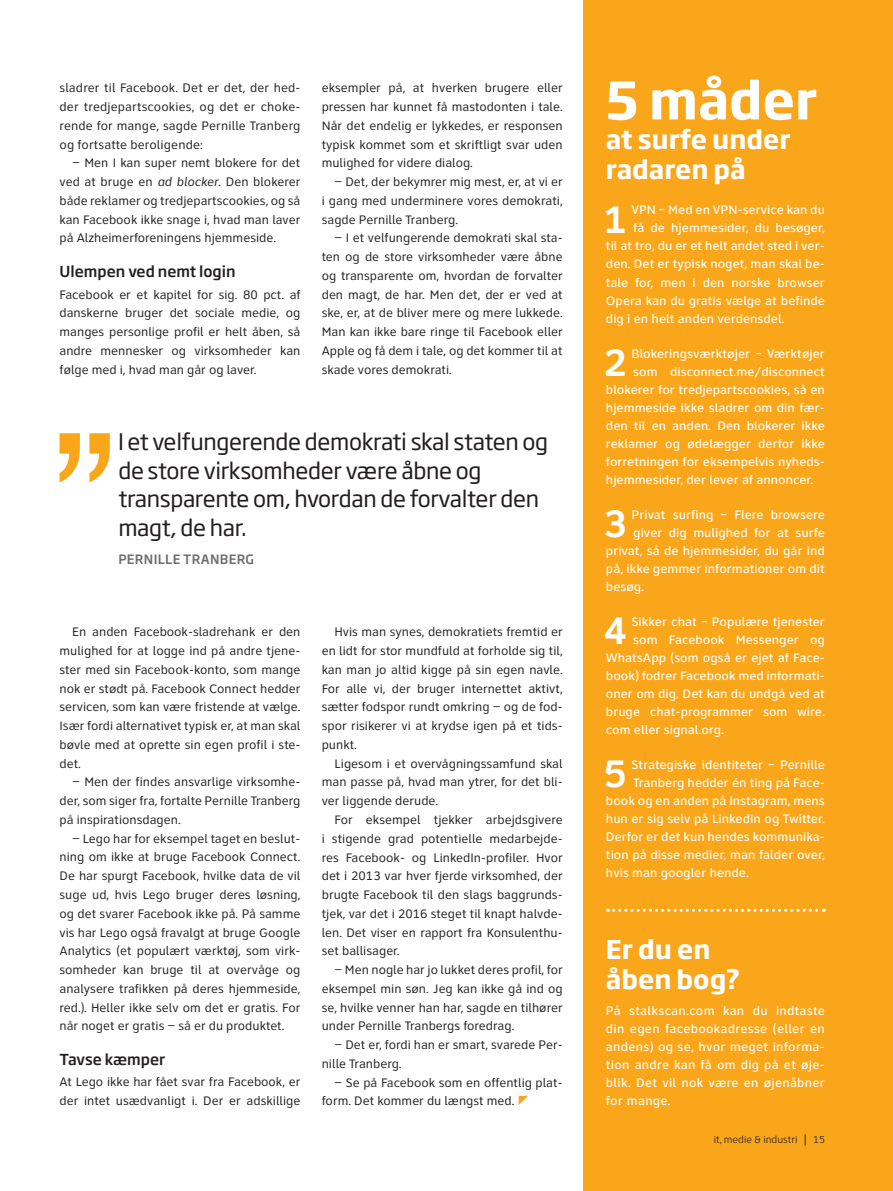
<style>
.page{position:relative;width:893px;height:1191px;background:#fff}
.page>*{position:absolute;margin:0;border:0;box-sizing:border-box;transform-origin:0 0}
.t1{font:700 51px "Soho Gothic Pro";color:#fff}
.t2{font:700 39.75px "Clearview ADA";color:#fff}
.t3{font:700 25.5px/30px "Soho Gothic Pro";color:#fff}
.t4{font:22.5px/28.5px "Soho Gothic Pro";letter-spacing:-.015em;color:#231f20}
.t5{font:500 15px "Soho Gothic Std";color:#231f20}
.t6{font:12.75px/18.8px "Clearview ADA";color:#231f20;text-align:justify}
.t7{font:500 12.75px/18px "Clearview ADA";color:#fff;text-align:justify}
.t8{font:500 12.75px "Soho Gothic Pro";letter-spacing:.025em;color:#6d6e71}
.t9{font:300 10.5px "Clearview ADA";color:#231f20}
.s1{font-style:italic}
.s2{font-size:11.85px}
</style>
<div class="page">
<div style="left:584px;top:0;width:309px;height:1191px;background:#faa61a"></div>
<svg style="left:607px;top:908px;width:217px;height:3px"></svg>
<svg style="left:60px;top:433px;width:50px;height:49px"></svg>
<p class="t6" style="left:60px;top:78px;width:242px">sladrer til Facebook. Det er det, der hed&shy;der tredjepartscookies, og det er choke&shy;rende for mange, sagde Pernille Tranberg og fortsatte beroligende:</p>
<p class="t6" style="left:60px;top:153px;width:242px;text-indent:13px">– Men I kan super nemt blokere for det ved at bruge en <span class="s1">ad blocker</span>. Den blokerer både reklamer og tredjepartscookies, og så kan Facebook ikke snage i, hvad man laver på Alzheimerforeningens hjemmeside.</p>
<p class="t5" style="left:60px;top:262px;width:178px">Ulempen ved nemt login</p>
<p class="t6" style="left:60px;top:285px;width:242px">Facebook er et kapitel for sig. 80 pct. af danskerne bruger det sociale medie, og manges personlige profil er helt åben, så andre mennesker og virksomheder kan følge med i, hvad man går og laver.</p>
<p class="t6" style="left:322px;top:78px;width:242px">eksempler på, at hverken brugere eller pressen har kunnet få mastodonten i tale.<br>Når det endelig er lykkedes, er responsen typisk kommet som et skriftligt svar uden mulighed for videre dialog.</p>
<p class="t6" style="left:322px;top:172px;width:242px;text-indent:13px">– Det, der bekymrer mig mest, er, at vi er i gang med underminere vores demokrati, sagde Pernille Tranberg.</p>
<p class="t6" style="left:322px;top:228px;width:242px;text-indent:13px">– I et velfungerende demokrati skal sta&shy;ten og de store virksomheder være åbne og transparente om, hvordan de forvalter den magt, de har. Men det, der er ved at ske, er, at de bliver mere og mere lukkede.<br>Man kan ikke bare ringe til Facebook eller Apple og få dem i tale, og det kommer til at skade vores demokrati.</p>
<h3 class="t4" style="left:118px;top:426px;width:432px">I et velfungerende demokrati skal staten og de store virksomheder være åbne og transparente om, hvordan de forvalter den magt, de har.</h3>
<p class="t8" style="left:118px;top:550px;width:137px">PERNILLE TRANBERG</p>
<p class="t6" style="left:60px;top:622px;width:242px;text-indent:13px">En anden Facebook-sladrehank er den mulighed for at logge ind på andre tjene&shy;ster med sin Facebook-konto, som mange nok er stødt på. Facebook Connect hedder servicen, som kan være fristende at vælge.<br>Især fordi alternativet typisk er, at man skal bøvle med at oprette sin egen profil i ste&shy;det.</p>
<p class="t6" style="left:60px;top:772px;width:242px;text-indent:13px">– Men der findes ansvarlige virksomhe&shy;der, som siger fra, fortalte Pernille Tranberg på inspirationsdagen.</p>
<p class="t6" style="left:60px;top:829px;width:242px;text-indent:13px">– Lego har for eksempel taget en beslut&shy;ning om ikke at bruge Facebook Connect.<br>De har spurgt Facebook, hvilke data de vil suge ud, hvis Lego bruger deres løsning, og det svarer Facebook ikke på. På samme vis har Lego også fravalgt at bruge Google Analytics (et populært værktøj, som virk&shy;somheder kan bruge til at overvåge og analysere trafikken på deres hjemmeside, red.). Heller ikke selv om det er gratis. For når noget er gratis – så er du produktet.</p>
<p class="t5" style="left:60px;top:1049px;width:107px">Tavse kæmper</p>
<p class="t6" style="left:60px;top:1072px;width:242px">At Lego ikke har fået svar fra Facebook, er der intet usædvanligt i. Der er adskillige</p>
<p class="t6" style="left:322px;top:622px;width:242px;text-indent:13px">Hvis man synes, demokratiets fremtid er en lidt for stor mundfuld at forholde sig til, kan man jo altid kigge på sin egen navle.<br>For alle vi, der bruger internettet aktivt, sætter fodspor rundt omkring – og de fod&shy;spor risikerer vi at krydse igen på et tids&shy;punkt.</p>
<p class="t6" style="left:322px;top:754px;width:242px;text-indent:13px">Ligesom i et overvågningssamfund skal man passe på, hvad man ytrer, for det bli&shy;ver liggende derude.</p>
<p class="t6" style="left:322px;top:810px;width:242px;text-indent:13px">For eksempel tjekker arbejdsgivere i stigende grad potentielle medarbejde&shy;res Facebook- og LinkedIn-profiler. Hvor det i 2013 var hver fjerde virksomhed, der brugte Facebook til den slags baggrunds&shy;tjek, var det i 2016 steget til knapt halvde&shy;len. Det viser en rapport fra Konsulenthu&shy;set ballisager.</p>
<p class="t6" style="left:322px;top:960px;width:242px;text-indent:13px">– Men nogle har jo lukket deres profil, for eksempel min søn. Jeg kan ikke gå ind og se, hvilke venner han har, sagde en tilhører under Pernille Tranbergs foredrag.</p>
<p class="t6" style="left:322px;top:1035px;width:242px;text-indent:13px">– Det er, fordi han er smart, svarede Per&shy;nille Tranberg.</p>
<p class="t6" style="left:322px;top:1072px;width:242px;text-indent:13px">– Se på Facebook som en offentlig plat&shy;form. Det kommer du længst med.</p>
<h1 class="t1" style="left:606px;top:60px;width:213px">5 måder</h1>
<h3 class="t3" style="left:606px;top:123px;width:186px">at surfe under radaren på</h3>
<p class="t7" style="left:631px;top:201px;width:195px">VPN – Med en VPN-service kan du</p>
<p class="t7" style="left:633px;top:219px;width:193px">få de hjemmesider, du besøger,</p>
<p class="t7" style="left:606px;top:237px;width:220px">til at tro, du er et helt andet sted i ver-</p>
<p class="t7" style="left:606px;top:255px;width:220px">den. Det er typisk noget, man skal be-</p>
<p class="t7" style="left:606px;top:273px;width:220px">tale for, men i den norske browser</p>
<p class="t7" style="left:606px;top:291px;width:220px">Opera kan du gratis vælge at befinde</p>
<p class="t7" style="left:606px;top:309px;width:180px">dig i en helt anden verdensdel.</p>
<p class="t7" style="left:631px;top:344px;width:195px">Blokeringsværktøjer – Værktøjer</p>
<p class="t7" style="left:633px;top:362px;width:193px">som disconnect.me/disconnect</p>
<p class="t7" style="left:606px;top:380px;width:220px">blokerer for tredjepartscookies, så en</p>
<p class="t7" style="left:606px;top:398px;width:220px">hjemmeside ikke sladrer om din fær-</p>
<p class="t7" style="left:606px;top:416px;width:220px">den til en anden. Den blokerer ikke</p>
<p class="t7" style="left:606px;top:434px;width:220px">reklamer og ødelægger derfor ikke</p>
<p class="t7" style="left:606px;top:452px;width:220px">forretningen for eksempelvis nyheds-</p>
<p class="t7" style="left:606px;top:470px;width:209px">hjemmesider, der lever af annoncer.</p>
<p class="t7" style="left:631px;top:505px;width:195px">Privat surfing – Flere browsere</p>
<p class="t7" style="left:633px;top:523px;width:193px">giver dig mulighed for at surfe</p>
<p class="t7" style="left:606px;top:541px;width:220px">privat, så de hjemmesider, du går ind</p>
<p class="t7" style="left:606px;top:559px;width:220px">på, ikke gemmer informationer om dit</p>
<p class="t7" style="left:606px;top:577px;width:40px">besøg.</p>
<p class="t7" style="left:631px;top:612px;width:195px">Sikker chat – Populære tjenester</p>
<p class="t7" style="left:633px;top:630px;width:193px">som Facebook Messenger og</p>
<p class="t7" style="left:606px;top:648px;width:220px">WhatsApp (som også er ejet af Face-</p>
<p class="t7" style="left:606px;top:666px;width:220px">book) fodrer Facebook med informati-</p>
<p class="t7" style="left:606px;top:684px;width:221px">oner om dig. Det kan du undgå ved at</p>
<p class="t7" style="left:606px;top:702px;width:220px">bruge chat-programmer som wire.</p>
<p class="t7" style="left:606px;top:720px;width:120px">com eller signal.org.</p>
<p class="t7" style="left:631px;top:755px;width:195px">Strategiske identiteter – Pernille</p>
<p class="t7" style="left:633px;top:773px;width:193px">Tranberg hedder én ting på Face-</p>
<p class="t7" style="left:606px;top:791px;width:220px">book og en anden på Instagram, mens</p>
<p class="t7" style="left:606px;top:809px;width:220px">hun er sig selv på LinkedIn og Twitter.</p>
<p class="t7" style="left:606px;top:827px;width:220px">Derfor er det kun hendes kommunika-</p>
<p class="t7" style="left:606px;top:845px;width:220px">tion på disse medier, man falder over,</p>
<p class="t7" style="left:606px;top:863px;width:145px">hvis man googler hende.</p>
<h2 class="t2" style="left:603px;top:192px;width:26px">1</h2>
<h2 class="t2" style="left:603px;top:335px;width:26px">2</h2>
<h2 class="t2" style="left:603px;top:496px;width:26px">3</h2>
<h2 class="t2" style="left:603px;top:603px;width:26px">4</h2>
<h2 class="t2" style="left:603px;top:746px;width:26px">5</h2>
<h3 class="t3" style="left:606px;top:932px;width:136px">Er du en åben bog?</h3>
<p class="t7" style="left:606px;top:1001px;width:221px">På stalkscan.com kan du indtaste din egen facebookadresse (eller en andens) og se, hvor meget informa&shy;tion andre kan få om dig på et øje&shy;blik. Det vil nok være en øjenåbner for mange.</p>
<p class="t9" style="left:714px;top:1132px;width:113px">it, medie &amp; industri <span class="s2">|</span> 15</p>
</div>
